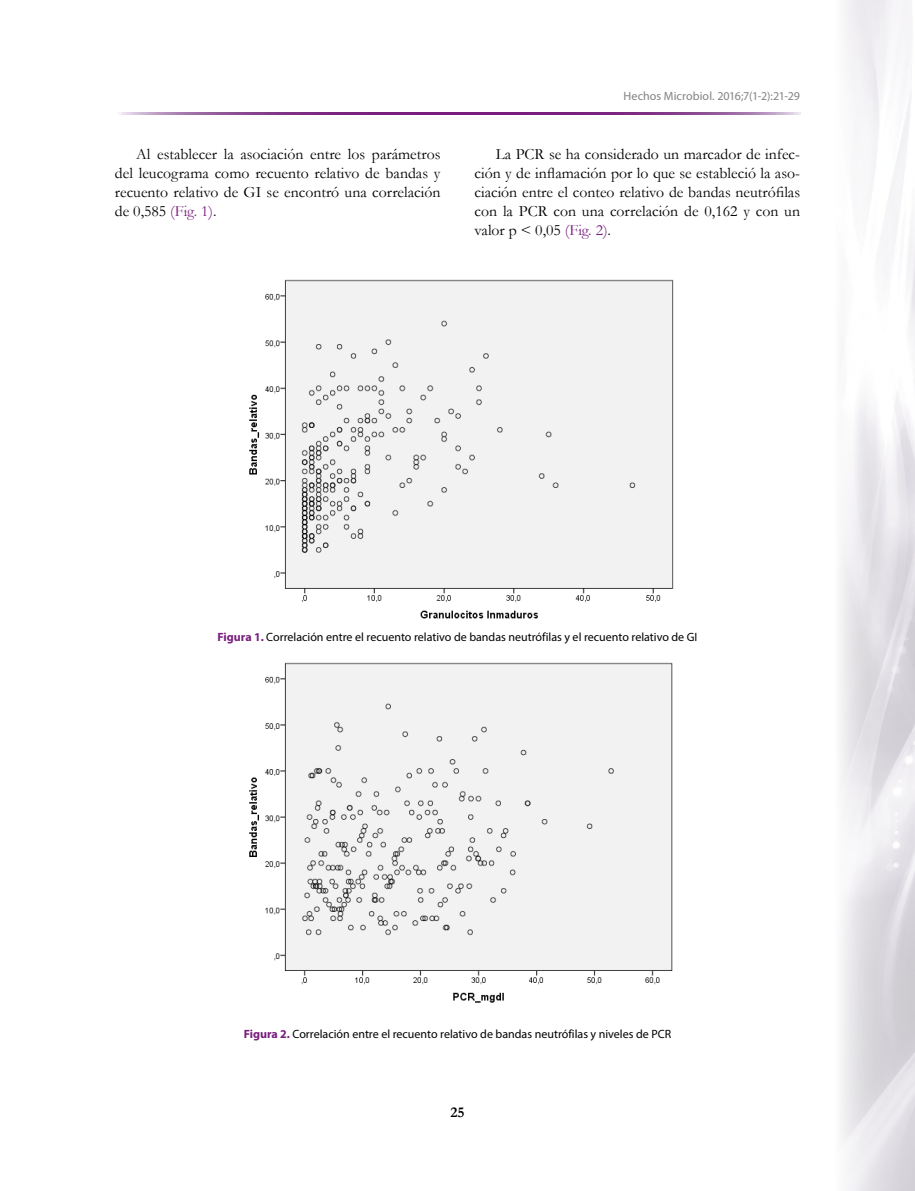
<style>
.page{position:relative;width:915px;height:1191px;background:#fff}
.page>*{position:absolute;margin:0;border:0;box-sizing:border-box;transform-origin:0 0}
.t1{font:15.75px/18.9px "Garamond";color:#000;text-align:justify}
.t2{font:700 15px "Garamond";color:#000}
.t3{font:12px "Myriad Pro";color:#000}
.t4{font:12px "Myriad Pro";letter-spacing:.005em;color:#808285}
.s1{color:#781d7d}
.s2{font-weight:700;color:#781d7d}
</style>
<div class="page">
<svg style="left:121px;top:112px;width:678px;height:2px"></svg>
<img style="left:249px;top:279px;width:425px;height:340px">
<img style="left:249px;top:662px;width:424px;height:341px">
<p class="t4" style="left:623px;top:89px;width:178px">Hechos Microbiol. 2016;7(1-2):21-29</p>
<p class="t1" style="left:115px;top:144px;width:327px;text-indent:21px">Al establecer la asociación entre los parámetros del leucograma como recuento relativo de bandas y recuento relativo de GI se encontró una correlación de 0,585 <span class="s1">(Fig. 1)</span>.</p>
<p class="t1" style="left:474px;top:144px;width:327px;text-indent:21px">La PCR se ha considerado un marcador de infec&shy;ción y de inflamación por lo que se estableció la aso&shy;ciación entre el conteo relativo de bandas neutrófilas con la PCR con una correlación de 0,162 y con un valor p &lt; 0,05 <span class="s1">(Fig. 2)</span>.</p>
<p class="t3" style="left:217px;top:629px;width:481px"><span class="s2">Figura 1.</span> Correlación entre el recuento relativo de bandas neutrófilas y el recuento relativo de GI</p>
<p class="t3" style="left:243px;top:1027px;width:429px"><span class="s2">Figura 2.</span> Correlación entre el recuento relativo de bandas neutrófilas y niveles de PCR</p>
<p class="t2" style="left:450px;top:1102px;width:16px">25</p>
</div>
